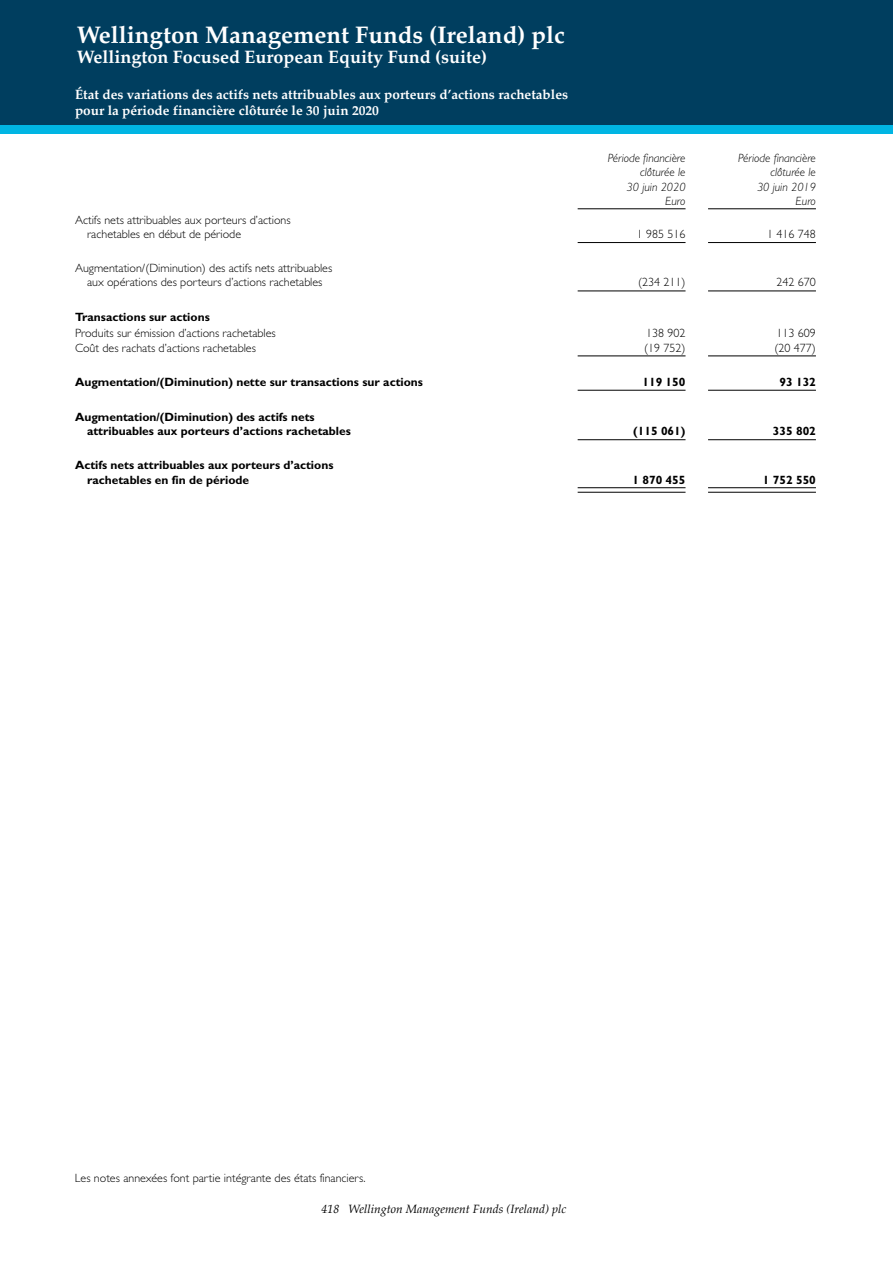
<style>
.page{position:relative;width:893px;height:1263px;background:#fff}
.page>*{position:absolute;margin:0;border:0;box-sizing:border-box;transform-origin:0 0}
.t1{font:700 24px "Palatino";color:#fff}
.t2{font:700 18px "Palatino";color:#fff}
.t3{font:700 13.5px/16.2px "Palatino";color:#fff}
.t4{font:300 12px/14.4px "Gill Sans Std";color:#000}
.t5{font:700 12px/14.4px "Gill Sans Std";color:#000}
.t6{font:italic 300 12px/14.4px "Gill Sans Std";color:#000;text-align:right}
.t7{font:italic 12px "Palatino";color:#000}
</style>
<div class="page">
<div style="left:0;top:0;width:892px;height:129px;background:#003e5f"></div>
<div style="left:0;top:126px;width:892px;height:8px;background:#00b5e3"></div>
<hr style="left:707px;top:242px;width:108px;height:1px;background:#000">
<hr style="left:577px;top:242px;width:108px;height:1px;background:#000">
<hr style="left:707px;top:208px;width:108px;height:1px;background:#000">
<hr style="left:577px;top:208px;width:108px;height:1px;background:#000">
<hr style="left:577px;top:390px;width:108px;height:1px;background:#000">
<hr style="left:707px;top:390px;width:108px;height:1px;background:#000">
<hr style="left:577px;top:439px;width:108px;height:1px;background:#000">
<hr style="left:707px;top:439px;width:108px;height:1px;background:#000">
<hr style="left:577px;top:291px;width:108px;height:1px;background:#000">
<hr style="left:707px;top:291px;width:108px;height:1px;background:#000">
<hr style="left:577px;top:355px;width:108px;height:1px;background:#000">
<hr style="left:707px;top:355px;width:108px;height:1px;background:#000">
<hr style="left:577px;top:487px;width:108px;height:1px;background:#000">
<hr style="left:577px;top:492px;width:108px;height:1px;background:#000">
<hr style="left:707px;top:487px;width:108px;height:1px;background:#000">
<hr style="left:707px;top:492px;width:108px;height:1px;background:#000">
<h1 class="t1" style="left:77px;top:14px;width:489px">Wellington Management Funds (Ireland) plc</h1>
<h2 class="t2" style="left:77px;top:42px;width:412px">Wellington Focused European Equity Fund (suite)</h2>
<p class="t3" style="left:75px;top:86px;width:494px">État des variations des actifs nets attribuables aux porteurs d’actions rachetables pour la période financière clôturée le 30 juin 2020</p>
<p class="t4" style="left:87px;top:213px;width:205px;text-indent:-12px">Actifs nets attribuables aux porteurs d’actions rachetables en début de période</p>
<p class="t4" style="left:75px;top:261px;width:259px;text-align:center">Augmentation/(Diminution) des actifs nets attribuables aux opérations des porteurs d’actions rachetables</p>
<p class="t6" style="left:607px;top:151px;width:79px">Période financière clôturée le<br>30 juin 2020<br>Euro</p>
<p class="t6" style="left:737px;top:151px;width:79px">Période financière clôturée le<br>30 juin 2019<br>Euro</p>
<p class="t4" style="left:636px;top:227px;width:50px">1 985 516</p>
<p class="t4" style="left:766px;top:227px;width:50px">1 416 748</p>
<p class="t4" style="left:638px;top:275px;width:49px">(234 211)</p>
<p class="t4" style="left:776px;top:275px;width:41px">242 670</p>
<p class="t5" style="left:75px;top:310px;width:136px">Transactions sur actions</p>
<p class="t4" style="left:75px;top:325px;width:202px">Produits sur émission d’actions rachetables</p>
<p class="t4" style="left:646px;top:325px;width:41px">138 902</p>
<p class="t4" style="left:776px;top:325px;width:41px">113 609</p>
<p class="t4" style="left:75px;top:341px;width:182px">Coût des rachats d’actions rachetables</p>
<p class="t4" style="left:644px;top:341px;width:43px">(19 752)</p>
<p class="t4" style="left:774px;top:341px;width:43px">(20 477)</p>
<p class="t5" style="left:75px;top:375px;width:349px">Augmentation/(Diminution) nette sur transactions sur actions</p>
<p class="t5" style="left:642px;top:375px;width:45px">119 150</p>
<p class="t5" style="left:779px;top:375px;width:38px">93 132</p>
<p class="t5" style="left:87px;top:409px;width:265px;text-indent:-12px">Augmentation/(Diminution) des actifs nets attribuables aux porteurs d’actions rachetables</p>
<p class="t5" style="left:633px;top:424px;width:54px">(115 061)</p>
<p class="t5" style="left:772px;top:424px;width:45px">335 802</p>
<p class="t5" style="left:87px;top:458px;width:248px;text-indent:-12px">Actifs nets attribuables aux porteurs d’actions rachetables en fin de période</p>
<p class="t5" style="left:632px;top:472px;width:55px">1 870 455</p>
<p class="t5" style="left:762px;top:472px;width:55px">1 752 550</p>
<p class="t4" style="left:75px;top:1171px;width:292px">Les notes annexées font partie intégrante des états financiers.</p>
<p class="t7" style="left:321px;top:1199px;width:246px">418 Wellington Management Funds (Ireland) plc</p>
</div>
